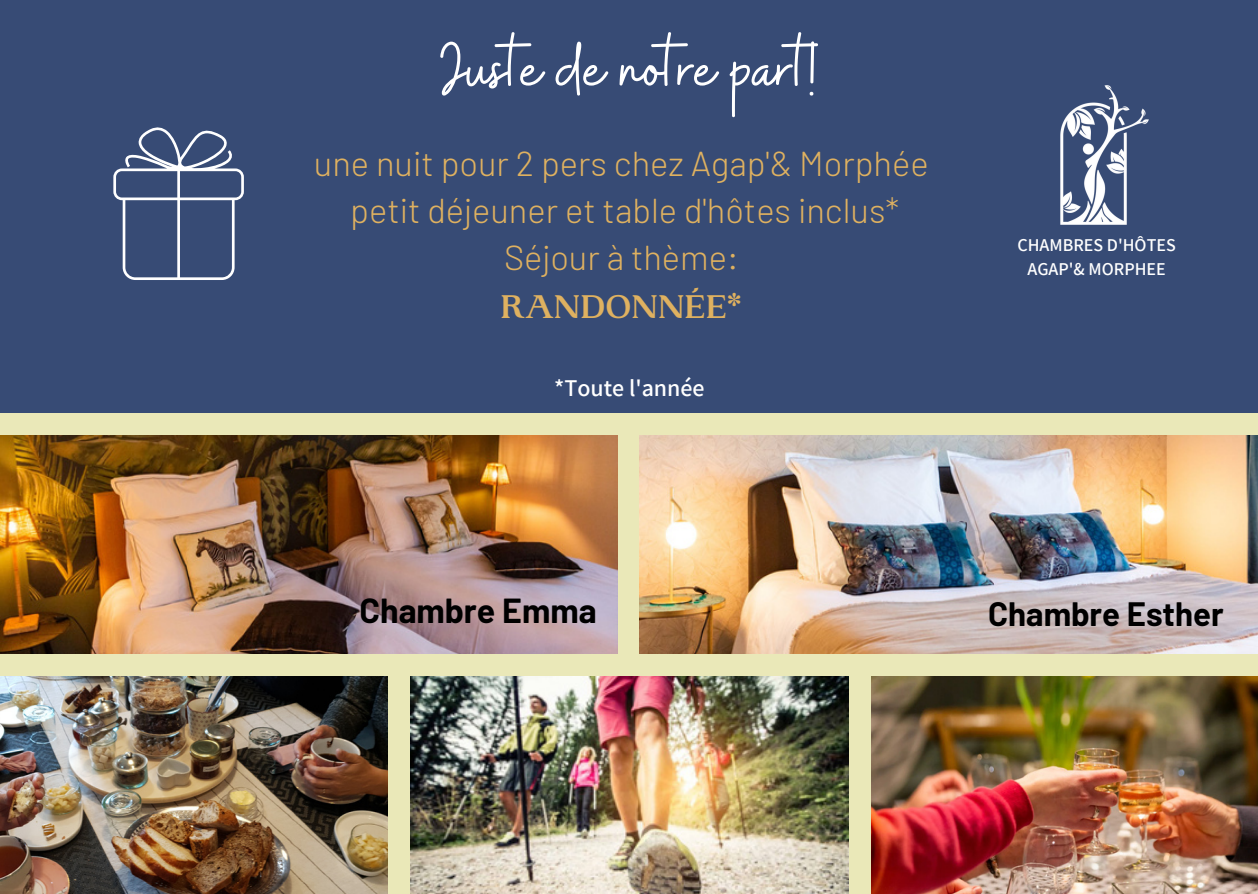
<style>
.page{position:relative;width:1258px;height:894px;background:#fff}
.page>*{position:absolute;margin:0;border:0;box-sizing:border-box;transform-origin:0 0}
.t1{font:75px "Buffalo";color:#fff}
.t2{font:300 34.5px/47.4px "Barlow";color:#dfb160;text-align:center}
.t3{font:700 34.5px "PP Woodland";color:#dfb160}
.t4{font:700 33.9px "Barlow";color:#000}
.t5{font:700 33px "Barlow";color:#000}
.t6{font:600 24px "Assistant";color:#fff}
.t7{font:600 18px/24px "Assistant";color:#fff;text-align:center}
</style>
<div class="page">
<div style="left:0;top:0;width:1258px;height:893px;background:#eae8b8"></div>
<img style="left:0;top:676px;width:388px;height:217px">
<img style="left:640px;top:435px;width:618px;height:218px">
<img style="left:0;top:435px;width:617px;height:218px">
<img style="left:410px;top:676px;width:439px;height:217px">
<img style="left:871px;top:676px;width:387px;height:217px">
<div style="left:0;top:0;width:1258px;height:412px;background:#374b75"></div>
<img style="left:1060px;top:85px;width:89px;height:140px">
<svg style="left:113px;top:127px;width:131px;height:153px"></svg>
<h1 class="t1" style="left:440px;top:20px;width:378px">Juste de notre part!</h1>
<p class="t2" style="left:314px;top:138px;width:616px">une nuit pour 2 pers chez Agap'&amp; Morphée petit déjeuner et table d'hôtes inclus*<br>Séjour à thème:</p>
<p class="t3" style="left:501px;top:286px;width:243px">RANDONNÉE*</p>
<p class="t6" style="left:554px;top:371px;width:152px">*Toute l'année</p>
<p class="t7" style="left:1017px;top:233px;width:160px">CHAMBRES D'HÔTES<br>AGAP'&amp; MORPHEE</p>
<p class="t4" style="left:359px;top:589px;width:239px">Chambre Emma</p>
<p class="t5" style="left:988px;top:592px;width:237px">Chambre Esther</p>
</div>
